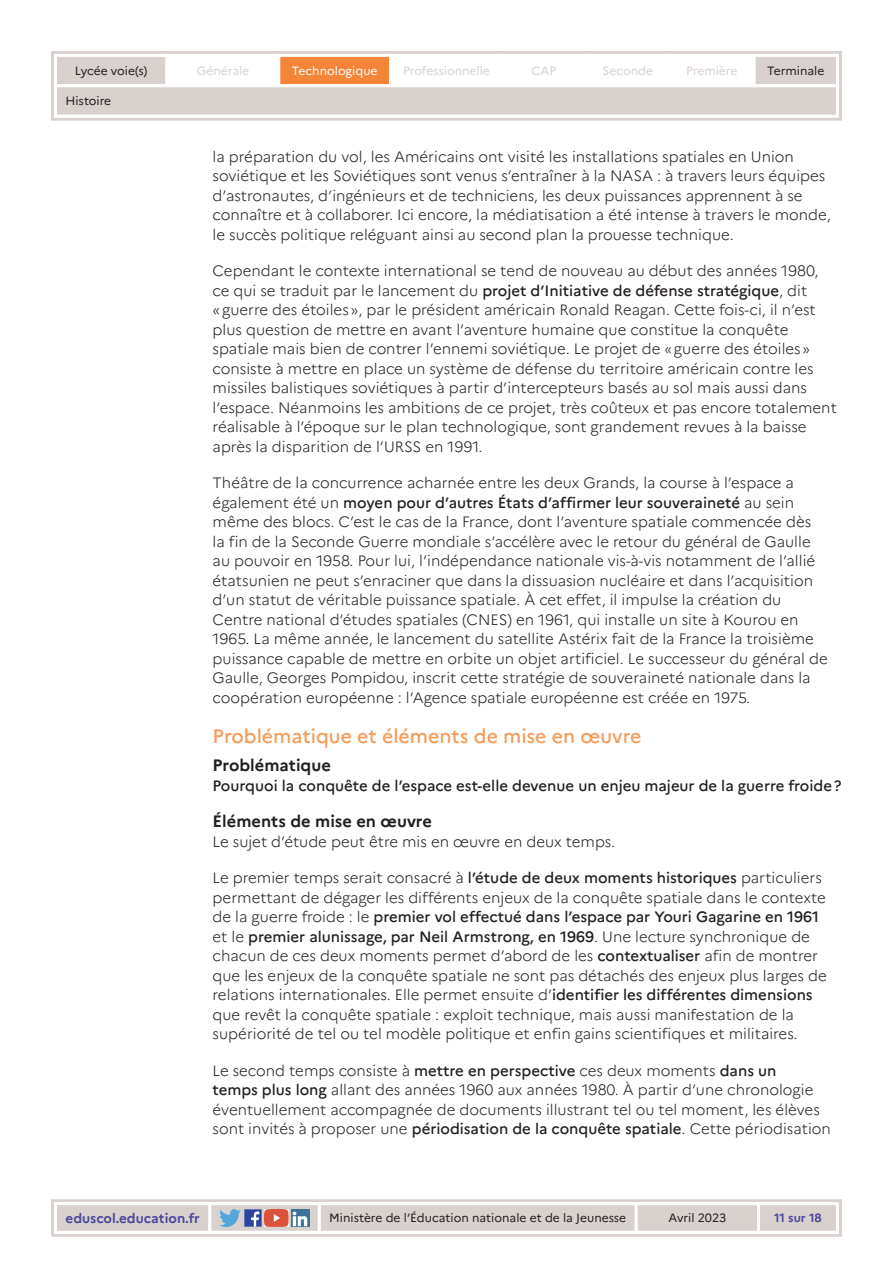
<style>
.page{position:relative;width:893px;height:1263px;background:#fff}
.page>*{position:absolute;margin:0;border:0;box-sizing:border-box;transform-origin:0 0}
.t1{font:500 19.5px "Marianne";color:#f69b59}
.t2{font:700 16.5px "Marianne";color:#231f20}
.t3{font:300 15px/19.5px "Marianne";color:#231f20}
.t4{font:500 15px "Marianne";color:#231f20}
.t5{font:700 13.5px "Marianne";color:#4a489e}
.t6{font:12px "Marianne";color:#231f20}
.t7{font:12px "Marianne";color:#d8d1ce}
.t8{font:12px "Marianne";color:#fff}
.t9{font:700 12px "Marianne";color:#4a489e}
.s1{font-weight:500}
</style>
<div class="page">
<div style="left:51px;top:1199px;width:791px;height:38px;border:3px solid #d8d1ce"></div>
<svg style="left:52px;top:1201px;width:788px;height:34px"></svg>
<div style="left:51px;top:51px;width:791px;height:70px;border:3px solid #d8d1ce"></div>
<svg style="left:52px;top:52px;width:788px;height:67px"></svg>
<p class="t6" style="left:75px;top:63px;width:74px">Lycée voie(s)</p>
<p class="t7" style="left:197px;top:63px;width:54px">Générale</p>
<p class="t8" style="left:292px;top:63px;width:87px">Technologique</p>
<p class="t7" style="left:403px;top:63px;width:88px">Professionnelle</p>
<p class="t7" style="left:532px;top:63px;width:26px">CAP</p>
<p class="t7" style="left:603px;top:63px;width:52px">Seconde</p>
<p class="t7" style="left:686px;top:63px;width:53px">Première</p>
<p class="t6" style="left:767px;top:63px;width:59px">Terminale</p>
<p class="t6" style="left:66px;top:94px;width:47px">Histoire</p>
<p class="t3" style="left:213px;top:147px;width:620px">la préparation du vol, les Américains ont visité les installations spatiales en Union soviétique et les Soviétiques sont venus s’entraîner à la NASA : à travers leurs équipes d’astronautes, d’ingénieurs et de techniciens, les deux puissances apprennent à se connaître et à collaborer. Ici encore, la médiatisation a été intense à travers le monde, le succès politique reléguant ainsi au second plan la prouesse technique.</p>
<p class="t3" style="left:213px;top:261px;width:626px">Cependant le contexte international se tend de nouveau au début des années 1980, ce qui se traduit par le lancement du <span class="s1">projet d’Initiative de défense stratégique</span>, dit «guerre des étoiles», par le président américain Ronald Reagan. Cette fois-ci, il n’est plus question de mettre en avant l’aventure humaine que constitue la conquête spatiale mais bien de contrer l’ennemi soviétique. Le projet de «guerre des étoiles» consiste à mettre en place un système de défense du territoire américain contre les missiles balistiques soviétiques à partir d’intercepteurs basés au sol mais aussi dans l’espace. Néanmoins les ambitions de ce projet, très coûteux et pas encore totalement réalisable à l’époque sur le plan technologique, sont grandement revues à la baisse après la disparition de l’URSS en 1991.</p>
<p class="t3" style="left:213px;top:473px;width:617px">Théâtre de la concurrence acharnée entre les deux Grands, la course à l’espace a également été un <span class="s1">moyen pour d’autres États d’affirmer leur souveraineté</span> au sein même des blocs. C’est le cas de la France, dont l’aventure spatiale commencée dès<br>la fin de la Seconde Guerre mondiale s’accélère avec le retour du général de Gaulle au pouvoir en 1958. Pour lui, l’indépendance nationale vis-à-vis notamment de l’allié étatsunien ne peut s’enraciner que dans la dissuasion nucléaire et dans l’acquisition d’un statut de véritable puissance spatiale. À cet effet, il impulse la création du Centre national d’études spatiales (CNES) en 1961, qui installe un site à Kourou en 1965. La même année, le lancement du satellite Astérix fait de la France la troisième puissance capable de mettre en orbite un objet artificiel. Le successeur du général de Gaulle, Georges Pompidou, inscrit cette stratégie de souveraineté nationale dans la coopération européenne : l’Agence spatiale européenne est créée en 1975.</p>
<h1 class="t1" style="left:213px;top:724px;width:430px">Problématique et éléments de mise en œuvre</h1>
<p class="t2" style="left:213px;top:755px;width:120px">Problématique</p>
<p class="t4" style="left:213px;top:776px;width:630px">Pourquoi la conquête de l’espace est-elle devenue un enjeu majeur de la guerre froide?</p>
<p class="t2" style="left:213px;top:811px;width:221px">Éléments de mise en œuvre</p>
<p class="t3" style="left:213px;top:831px;width:404px">Le sujet d’étude peut être mis en œuvre en deux temps.</p>
<p class="t3" style="left:213px;top:868px;width:616px">Le premier temps serait consacré à <span class="s1">l’étude de deux moments historiques</span> particuliers permettant de dégager les différents enjeux de la conquête spatiale dans le contexte de la guerre froide : le <span class="s1">premier vol effectué dans l’espace par Youri Gagarine en 1961 </span>et le <span class="s1">premier alunissage, par Neil Armstrong, en 1969</span>. Une lecture synchronique de chacun de ces deux moments permet d’abord de les <span class="s1">contextualiser</span> afin de montrer que les enjeux de la conquête spatiale ne sont pas détachés des enjeux plus larges de relations internationales. Elle permet ensuite d’<span class="s1">identifier les différentes dimensions </span>que revêt la conquête spatiale : exploit technique, mais aussi manifestation de la supériorité de tel ou tel modèle politique et enfin gains scientifiques et militaires.</p>
<p class="t3" style="left:213px;top:1060px;width:620px">Le second temps consiste à <span class="s1">mettre en perspective</span> ces deux moments <span class="s1">dans un<br>temps plus long</span> allant des années 1960 aux années 1980. À partir d’une chronologie éventuellement accompagnée de documents illustrant tel ou tel moment, les élèves sont invités à proposer une <span class="s1">périodisation de la conquête spatiale</span>. Cette périodisation</p>
<p class="t5" style="left:66px;top:1210px;width:136px">eduscol.education.fr</p>
<p class="t6" style="left:329px;top:1211px;width:298px">Ministère de l’Éducation nationale et de la Jeunesse</p>
<p class="t6" style="left:668px;top:1211px;width:59px">Avril 2023</p>
<p class="t9" style="left:774px;top:1211px;width:49px">11 sur 18</p>
</div>
